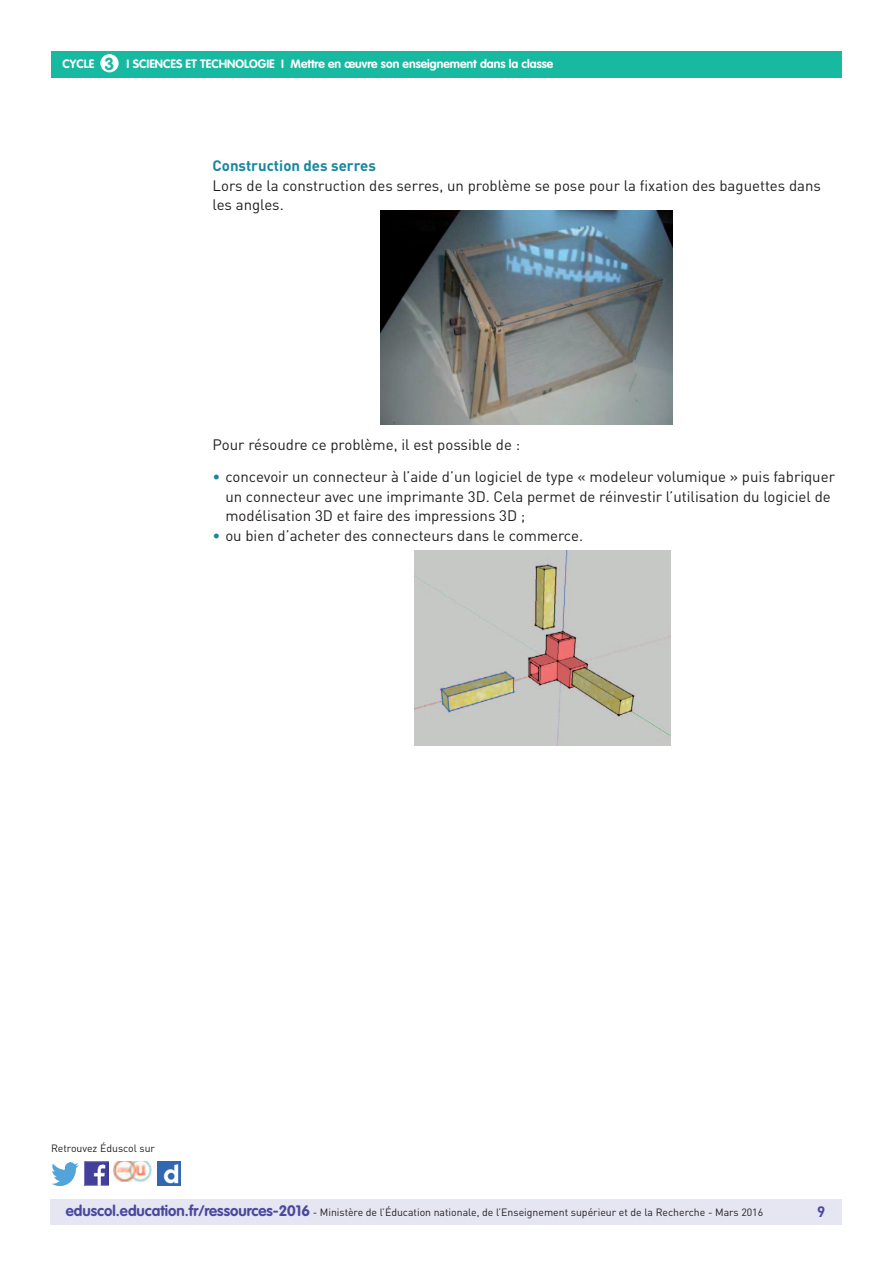
<style>
.page{position:relative;width:893px;height:1263px;background:#fff}
.page>*{position:absolute;margin:0;border:0;box-sizing:border-box;transform-origin:0 0}
.t1{font:700 17.25px "VAG Rounded Std";color:#17baa1}
.t2{font:15px/19.5px "DIN Pro";color:#231f20}
.t3{font:700 15px "DIN Pro";color:#16879f}
.t4{font:700 15px "DIN Pro";color:#4a489e}
.t5{font:700 12px "VAG Rounded Std";color:#fff}
.t6{font:10.5px "DIN Pro";color:#231f20}
.s1{color:#16879f}
.s2{font-family:"VAG Rounded Std";font-weight:700;font-size:15px;color:#4a489e}
</style>
<div class="page">
<div style="left:50px;top:1199px;width:791px;height:26px;background:#e6e5f2"></div>
<div style="left:51px;top:51px;width:791px;height:27px;background:#17baa1"></div>
<div style="left:100px;top:54px;width:19px;height:18px;background:#fff;border-radius:50%"></div>
<img style="left:85px;top:1162px;width:23px;height:23px">
<img style="left:51px;top:1163px;width:28px;height:22px">
<img style="left:158px;top:1162px;width:22px;height:23px">
<img style="left:114px;top:1162px;width:38px;height:19px">
<img style="left:381px;top:211px;width:291px;height:213px">
<img style="left:415px;top:551px;width:255px;height:194px">
<p class="t1" style="left:105px;top:53px;width:11px">3</p>
<p class="t5" style="left:186px;top:57px;width:369px">et technologie I Mettre en œuvre son enseignement dans la classe</p>
<p class="t5" style="left:63px;top:57px;width:33px">CYCLE</p>
<p class="t5" style="left:127px;top:57px;width:44px">I Sciences</p>
<p class="t3" style="left:213px;top:156px;width:165px">Construction des serres</p>
<p class="t2" style="left:213px;top:175px;width:610px">Lors de la construction des serres, un problème se pose pour la fixation des baguettes dans les angles.</p>
<p class="t2" style="left:213px;top:435px;width:309px">Pour résoudre ce problème, il est possible de :</p>
<p class="t2" style="left:225px;top:467px;width:611px;text-indent:-13px"><span class="s1">•</span> concevoir un connecteur à l’aide d’un logiciel de type « modeleur volumique » puis fabriquer un connecteur avec une imprimante 3D. Cela permet de réinvestir l’utilisation du logiciel de modélisation 3D et faire des impressions 3D ;</p>
<p class="t2" style="left:213px;top:525px;width:372px"><span class="s1">•</span> ou bien d’acheter des connecteurs dans le commerce.</p>
<p class="t6" style="left:51px;top:1141px;width:106px">Retrouvez Éduscol sur</p>
<p class="t6" style="left:66px;top:1205px;width:699px"><span class="s2">eduscol.education.fr/ressources-2016</span> - Ministère de l’Éducation nationale, de l’Enseignement supérieur et de la Recherche - Mars 2016</p>
<p class="t4" style="left:817px;top:1201px;width:10px">9</p>
</div>
